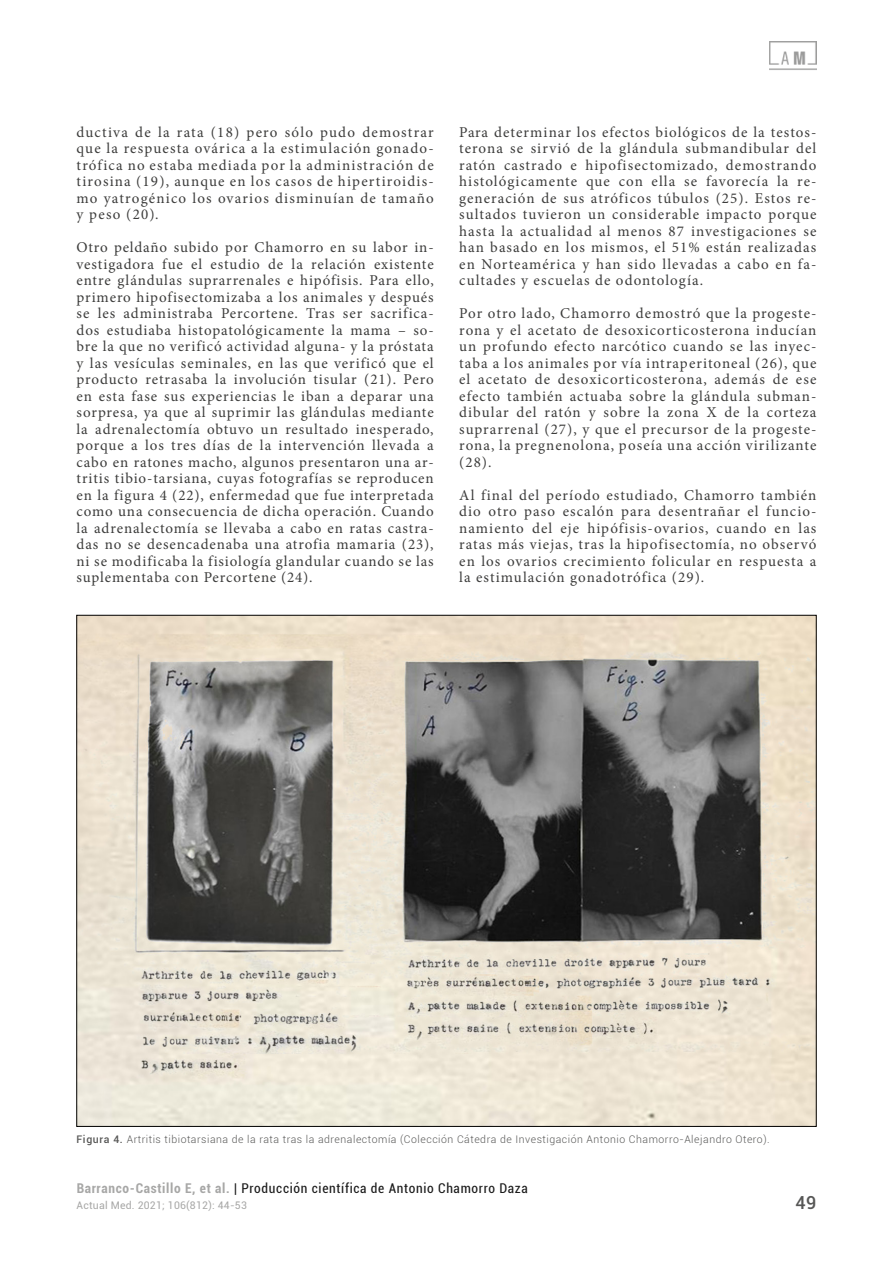
<style>
.page{position:relative;width:893px;height:1263px;background:#fff}
.page>*{position:absolute;margin:0;border:0;box-sizing:border-box;transform-origin:0 0}
.t1{font:500 18px "Roboto";color:#575756}
.AM{font:15px/16.5px "Minion Pro";letter-spacing:.07em;color:#3c3c3b;text-align:justify}
.t2{font:condensed 13.5px "Roboto";letter-spacing:.05em;color:#000}
.Pie-Foto-Tabla{font:300 10.5px "Roboto";letter-spacing:.05em;color:#575756}
.t3{font:10.5px "Roboto";letter-spacing:.02em;color:#9d9d9c}
.s1{font-weight:500}
.s2{font-weight:700;color:#9d9d9c}
</style>
<div class="page">
<img style="left:770px;top:41px;width:46px;height:29px">
<img style="left:79px;top:617px;width:735px;height:507px">
<p class="AM" style="left:77px;top:124px;width:359px">ductiva de la rata (18) pero sólo pudo demostrar que la respuesta ovárica a la estimulación gonado&shy;trófica no estaba mediada por la administración de tirosina (19), aunque en los casos de hipertiroidis&shy;mo yatrogénico los ovarios disminuían de tamaño y peso (20).</p>
<p class="AM" style="left:77px;top:239px;width:359px">Otro peldaño subido por Chamorro en su labor in&shy;vestigadora fue el estudio de la relación existente entre glándulas suprarrenales e hipófisis. Para ello, primero hipofisectomizaba a los animales y después se les administraba Percortene. Tras ser sacrifica&shy;dos estudiaba histopatológicamente la mama – so&shy;bre la que no verificó actividad alguna- y la próstata y las vesículas seminales, en las que verificó que el producto retrasaba la involución tisular (21). Pero en esta fase sus experiencias le iban a deparar una sorpresa, ya que al suprimir las glándulas mediante la adrenalectomía obtuvo un resultado inesperado, porque a los tres días de la intervención llevada a cabo en ratones macho, algunos presentaron una ar&shy;tritis tibio-tarsiana, cuyas fotografías se reproducen en la figura 4 (22), enfermedad que fue interpretada como una consecuencia de dicha operación. Cuando la adrenalectomía se llevaba a cabo en ratas castra&shy;das no se desencadenaba una atrofia mamaria (23), ni se modificaba la fisiología glandular cuando se las suplementaba con Percortene (24).</p>
<p class="AM" style="left:459px;top:124px;width:359px">Para determinar los efectos biológicos de la testos&shy;terona se sirvió de la glándula submandibular del ratón castrado e hipofisectomizado, demostrando histológicamente que con ella se favorecía la re&shy;generación de sus atróficos túbulos (25). Estos re&shy;sultados tuvieron un considerable impacto porque hasta la actualidad al menos 87 investigaciones se han basado en los mismos, el 51% están realizadas en Norteamérica y han sido llevadas a cabo en fa&shy;cultades y escuelas de odontología.</p>
<p class="AM" style="left:459px;top:305px;width:359px">Por otro lado, Chamorro demostró que la progeste&shy;rona y el acetato de desoxicorticosterona inducían un profundo efecto narcótico cuando se las inyec&shy;taba a los animales por vía intraperitoneal (26), que el acetato de desoxicorticosterona, además de ese efecto también actuaba sobre la glándula subman&shy;dibular del ratón y sobre la zona X de la corteza suprarrenal (27), y que el precursor de la progeste&shy;rona, la pregnenolona, poseía una acción virilizante (28).</p>
<p class="AM" style="left:459px;top:487px;width:359px">Al final del período estudiado, Chamorro también dio otro paso escalón para desentrañar el funcio&shy;namiento del eje hipófisis-ovarios, cuando en las ratas más viejas, tras la hipofisectomía, no observó en los ovarios crecimiento folicular en respuesta a la estimulación gonadotrófica (29).</p>
<p class="Pie-Foto-Tabla" style="left:77px;top:1132px;width:695px"><span class="s1">Figura 4.</span> Artritis tibiotarsiana de la rata tras la adrenalectomía (Colección Cátedra de Investigación Antonio Chamorro-Alejandro Otero).</p>
<p class="t2" style="left:77px;top:1178px;width:453px"><span class="s2">Barranco-Castillo E, et al.</span> | Producción científica de Antonio Chamorro Daza</p>
<p class="t3" style="left:77px;top:1198px;width:172px">Actual Med. 2021; 106(812): 44-53</p>
<p class="t1" style="left:795px;top:1190px;width:22px">49</p>
</div>
